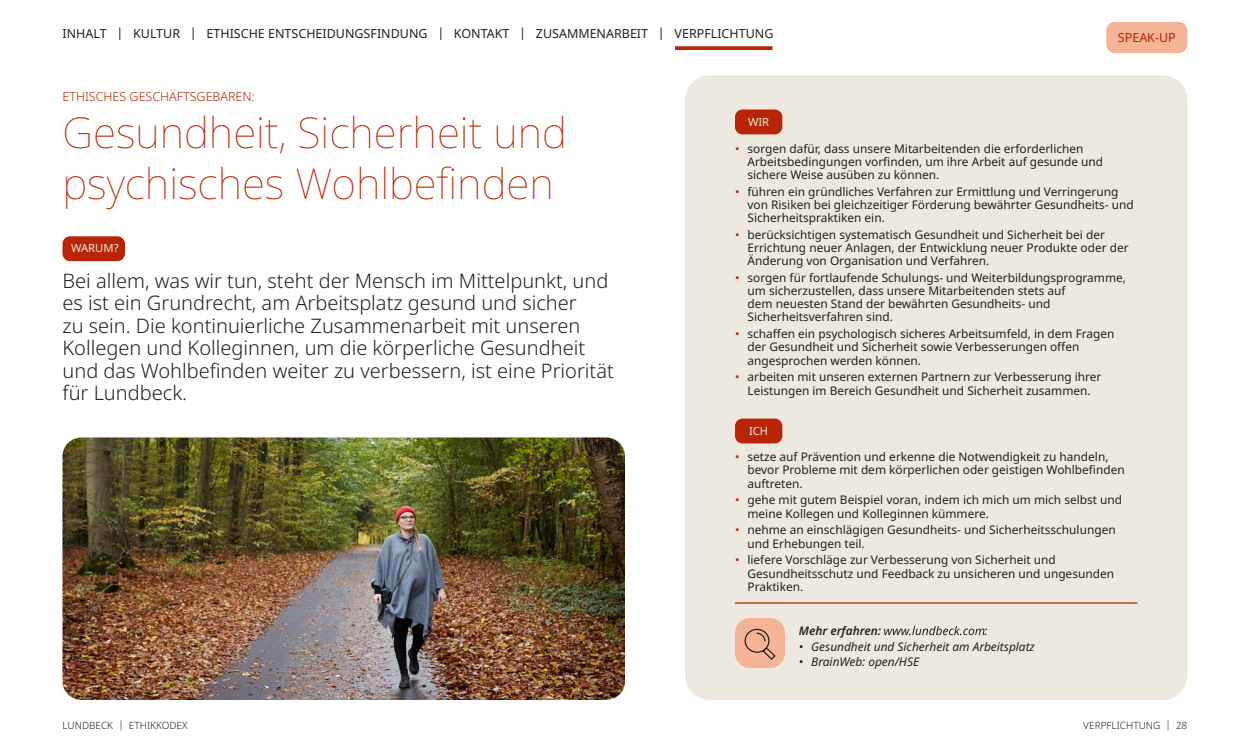
<style>
.page{position:relative;width:1250px;height:750px;background:#fff}
.page>*{position:absolute;margin:0;border:0;box-sizing:border-box;transform-origin:0 0}
.t1{font:100 42.5px/51px "Noto Sans";color:#b92504}
.t2{font:300 20px/22.5px "Noto Sans";color:#22201f}
.t3{font:12.5px "Noto Sans";color:#22201f}
.t4{font:300 12.5px "Noto Sans";color:#b92504}
.t5{font:12.5px "Noto Sans";color:#b92504}
.t6{font:11.88px/13.1px "Noto Sans";color:#22201f}
.t7{font:italic 11.88px "Noto Sans";color:#22201f}
.t8{font:italic 600 11.88px "Noto Sans";color:#22201f}
.t9{font:11.25px "Noto Sans";color:#ede9de}
.t10{font:300 10px "Noto Sans";color:#22201f}
.s1{color:#b92504}
</style>
<div class="page">
<div style="left:1106px;top:22px;width:82px;height:31px;background:#f5b496;border-radius:9px"></div>
<svg style="left:675px;top:46px;width:97px;height:4px"></svg>
<div style="left:685px;top:75px;width:503px;height:625px;background:#ede9de;border-radius:25px"></div>
<div style="left:62px;top:236px;width:63px;height:25px;background:#b92504;border-radius:8px"></div>
<hr style="left:735px;top:602px;width:403px;height:2px;background:#b92504">
<div style="left:735px;top:618px;width:50px;height:50px;background:#f5b496;border-radius:15px"></div>
<svg style="left:884px;top:626px;width:100px;height:9px"></svg>
<svg style="left:744px;top:628px;width:32px;height:32px"></svg>
<div style="left:735px;top:419px;width:47px;height:24px;background:#b92504;border-radius:8px"></div>
<div style="left:735px;top:110px;width:47px;height:24px;background:#b92504;border-radius:8px"></div>
<img style="left:62px;top:438px;width:563px;height:262px">
<p class="t3" style="left:116px;top:25px;width:658px">| KULTUR | ETHISCHE ENTSCHEIDUNGSFINDUNG | KONTAKT | ZUSAMMENARBEIT | VERPFLICHTUNG</p>
<p class="t3" style="left:63px;top:25px;width:46px">INHALT</p>
<p class="t5" style="left:1118px;top:28px;width:59px">SPEAK-UP</p>
<p class="t4" style="left:62px;top:88px;width:194px">ETHISCHES GESCHÄFTSGEBAREN:</p>
<h1 class="t1" style="left:62px;top:108px;width:506px">Gesundheit, Sicherheit und psychisches Wohlbefinden</h1>
<p class="t9" style="left:71px;top:240px;width:49px">WARUM?</p>
<p class="t2" style="left:62px;top:270px;width:553px">Bei allem, was wir tun, steht der Mensch im Mittelpunkt, und es ist ein Grundrecht, am Arbeitsplatz gesund und sicher<br>zu sein. Die kontinuierliche Zusammenarbeit mit unseren Kollegen und Kolleginnen, um die körperliche Gesundheit und das Wohlbefinden weiter zu verbessern, ist eine Priorität für Lundbeck.</p>
<p class="t10" style="left:62px;top:719px;width:127px">LUNDBECK | ETHIKKODEX</p>
<p class="t9" style="left:748px;top:114px;width:23px">WIR</p>
<p class="t6" style="left:748px;top:142px;width:357px;text-indent:-13px"><span class="s1">•</span> sorgen dafür, dass unsere Mitarbeitenden die erforderlichen<br>Arbeitsbedingungen vorfinden, um ihre Arbeit auf gesunde und sichere Weise ausüben zu können.</p>
<p class="t6" style="left:748px;top:185px;width:388px;text-indent:-13px"><span class="s1">•</span> führen ein gründliches Verfahren zur Ermittlung und Verringerung von Risiken bei gleichzeitiger Förderung bewährter Gesundheits- und<br>Sicherheitspraktiken ein.</p>
<p class="t6" style="left:748px;top:228px;width:383px;text-indent:-13px"><span class="s1">•</span> berücksichtigen systematisch Gesundheit und Sicherheit bei der<br>Errichtung neuer Anlagen, der Entwicklung neuer Produkte oder der<br>Änderung von Organisation und Verfahren.</p>
<p class="t6" style="left:748px;top:271px;width:380px;text-indent:-13px"><span class="s1">•</span> sorgen für fortlaufende Schulungs- und Weiterbildungsprogramme, um sicherzustellen, dass unsere Mitarbeitenden stets auf<br>dem neuesten Stand der bewährten Gesundheits- und Sicherheitsverfahren sind.</p>
<p class="t6" style="left:748px;top:328px;width:369px;text-indent:-13px"><span class="s1">•</span> schaffen ein psychologisch sicheres Arbeitsumfeld, in dem Fragen der Gesundheit und Sicherheit sowie Verbesserungen offen angesprochen werden können.</p>
<p class="t6" style="left:735px;top:371px;width:368px;text-align:center"><span class="s1">•</span> arbeiten mit unseren externen Partnern zur Verbesserung ihrer<br>Leistungen im Bereich Gesundheit und Sicherheit zusammen.</p>
<p class="t9" style="left:749px;top:423px;width:21px">ICH</p>
<p class="t6" style="left:748px;top:451px;width:379px;text-indent:-13px"><span class="s1">•</span> setze auf Prävention und erkenne die Notwendigkeit zu handeln, bevor Probleme mit dem körperlichen oder geistigen Wohlbefinden auftreten.</p>
<p class="t6" style="left:748px;top:494px;width:376px;text-indent:-13px"><span class="s1">•</span> gehe mit gutem Beispiel voran, indem ich mich um mich selbst und meine Kollegen und Kolleginnen kümmere.</p>
<p class="t6" style="left:748px;top:524px;width:370px;text-indent:-13px"><span class="s1">•</span> nehme an einschlägigen Gesundheits- und Sicherheitsschulungen und Erhebungen teil.</p>
<p class="t6" style="left:748px;top:554px;width:368px;text-indent:-13px"><span class="s1">•</span> liefere Vorschläge zur Verbesserung von Sicherheit und<br>Gesundheitsschutz und Feedback zu unsicheren und ungesunden<br>Praktiken.</p>
<p class="t8" style="left:799px;top:622px;width:84px">Mehr erfahren:</p>
<p class="t7" style="left:984px;top:622px;width:5px">:</p>
<p class="t7" style="left:799px;top:638px;width:238px">• Gesundheit und Sicherheit am Arbeitsplatz</p>
<p class="t7" style="left:799px;top:653px;width:122px">• BrainWeb: open/HSE</p>
<p class="t10" style="left:1083px;top:719px;width:106px">VERPFLICHTUNG | 28</p>
</div>
